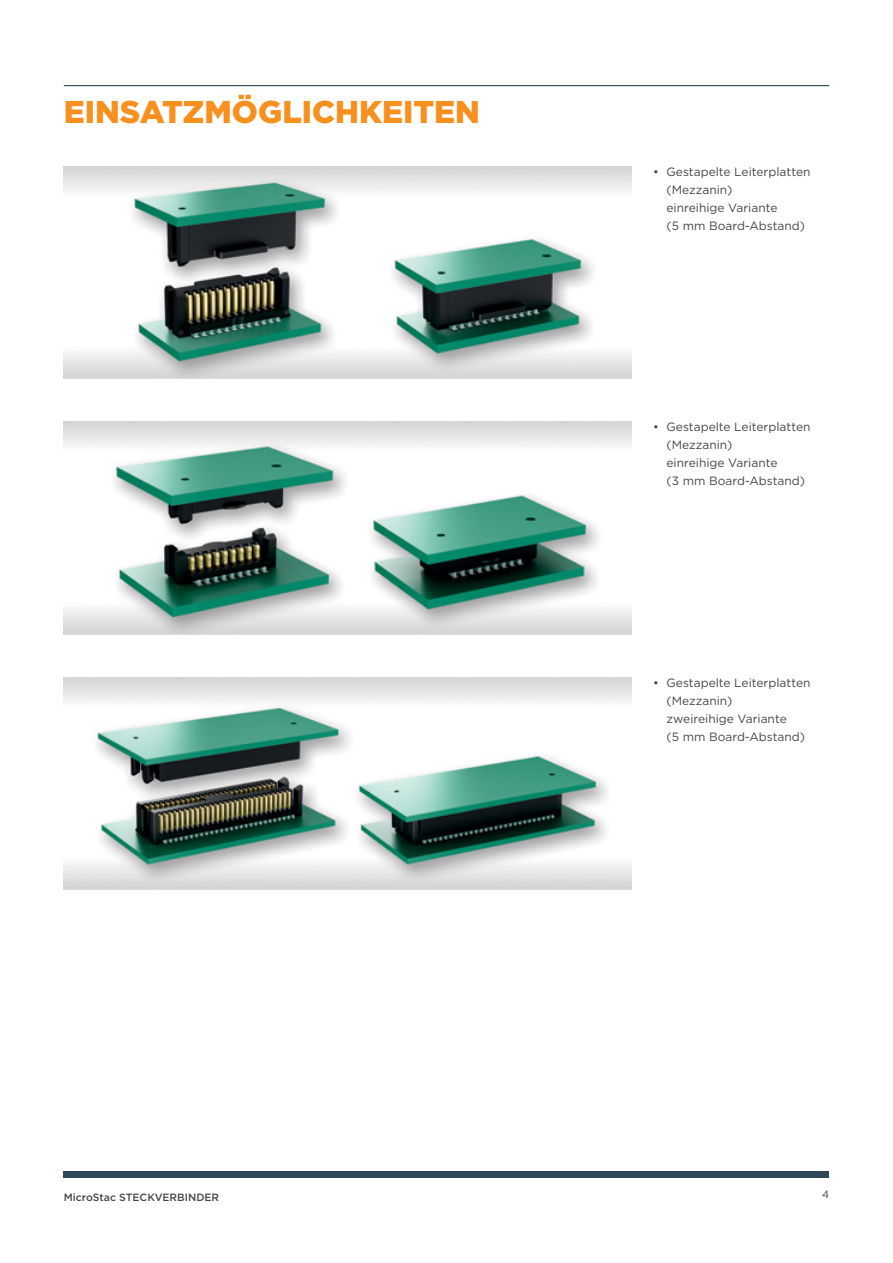
<style>
.page{position:relative;width:893px;height:1263px;background:#fff}
.page>*{position:absolute;margin:0;border:0;box-sizing:border-box;transform-origin:0 0}
.B_Body_Headline_2_Light_Teal{font:900 31.5px "Gotham";color:#f7901e}
.B_Body_Bullet{font:12px/18px "Gotham";color:#464547}
.t1{font:500 10.5px "Gotham";color:#464547}
.t2{font:10.5px "Gotham";color:#464547}
</style>
<div class="page">
<div style="left:64px;top:1172px;width:765px;height:6px;background:#2e4857"></div>
<hr style="left:64px;top:85px;width:765px;height:1px;background:#2e4857">
<img style="left:64px;top:166px;width:567px;height:213px">
<img style="left:64px;top:677px;width:567px;height:213px">
<img style="left:64px;top:422px;width:567px;height:212px">
<p class="B_Body_Headline_2_Light_Teal" style="left:64px;top:90px;width:418px">EINSATZMÖGLICHKEITEN</p>
<p class="B_Body_Bullet" style="left:666px;top:162px;width:145px;text-indent:-14px">• Gestapelte Leiterplatten (Mezzanin)<br>einreihige Variante<br>(5 mm Board-Abstand)</p>
<p class="B_Body_Bullet" style="left:666px;top:418px;width:145px;text-indent:-14px">• Gestapelte Leiterplatten (Mezzanin)<br>einreihige Variante<br>(3 mm Board-Abstand)</p>
<p class="B_Body_Bullet" style="left:666px;top:673px;width:145px;text-indent:-14px">• Gestapelte Leiterplatten (Mezzanin)<br>zweireihige Variante<br>(5 mm Board-Abstand)</p>
<p class="t1" style="left:64px;top:1190px;width:157px">MicroStac STECKVERBINDER</p>
<p class="t2" style="left:822px;top:1187px;width:9px">4</p>
</div>
